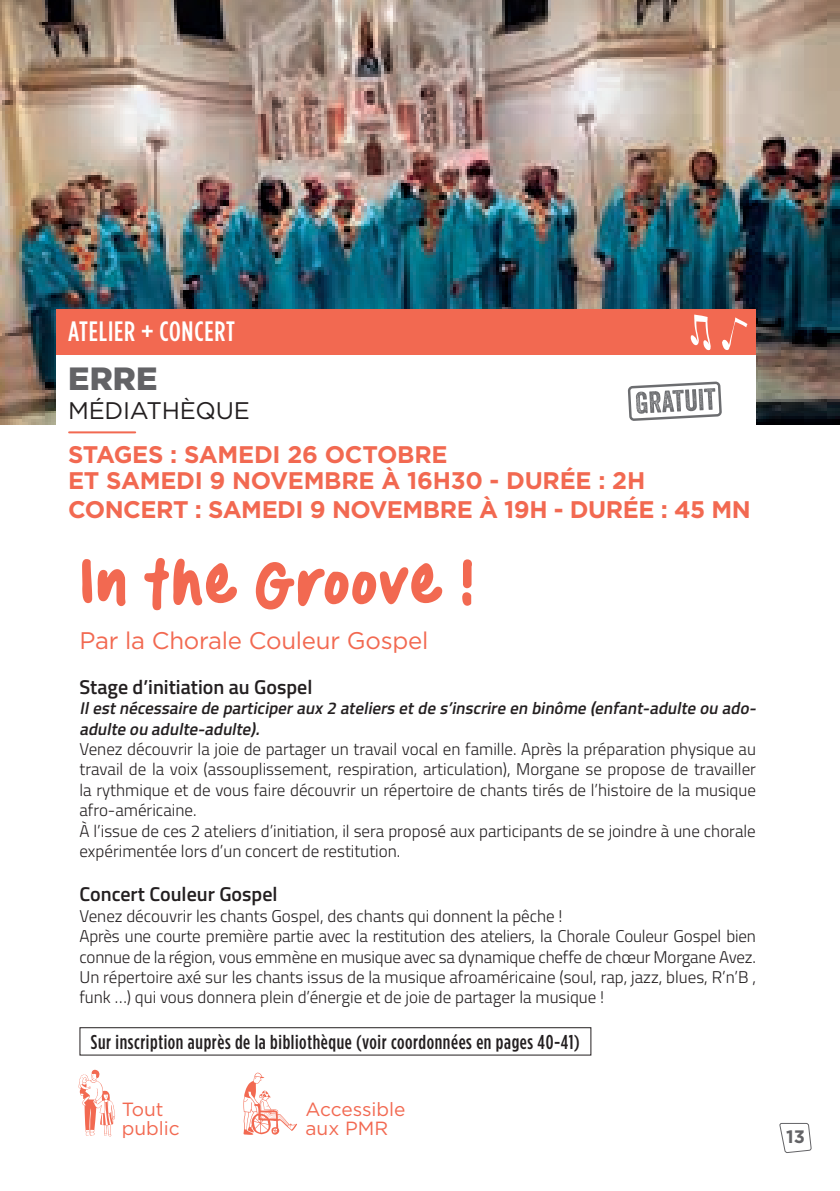
<style>
.page{position:relative;width:840px;height:1191px;background:#fff}
.page>*{position:absolute;margin:0;border:0;box-sizing:border-box;transform-origin:0 0}
.t1{font:56px "Mommy Talk";letter-spacing:.02em;color:#f26951}
.t2{font:900 32px "Gotham";color:#636366}
.t3{font:500 28px "Gotham Condensed";letter-spacing:.03em;color:#fff}
.t4{font:700 24px/26px "Gotham";letter-spacing:-.02em;color:#f26951}
.t5{font:24px "Gotham";letter-spacing:-.01em;color:#f26951}
.t6{font:24px "Gotham";letter-spacing:-.01em;color:#231f20}
.t7{font:500 20px "Gotham Condensed";letter-spacing:.03em;color:#231f20}
.t8{font:600 20px "Titillium Web";color:#231f20}
.t9{font:19px/19px "Gotham";color:#f26951}
.t10{font:700 18px "Gotham";color:#636366}
.t11{font:300 17px/20.4px "Titillium Web";color:#231f20}
.t12{font:italic 600 17px/20.4px "Titillium Web";color:#231f20}
</style>
<div class="page">
<svg style="left:779px;top:1123px;width:31px;height:30px"></svg>
<img style="left:0;top:0;width:839px;height:424px">
<div style="left:57px;top:310px;width:698px;height:45px;background:#f26951"></div>
<div style="left:57px;top:355px;width:698px;height:614px;background:#fff"></div>
<div style="left:79px;top:1027px;width:512px;height:28px;border:1px solid #231f20"></div>
<hr style="left:69px;top:431px;width:66px;height:2px;background:#f26951">
<svg style="left:690px;top:314px;width:21px;height:36px"></svg>
<svg style="left:722px;top:317px;width:25px;height:33px"></svg>
<svg style="left:78px;top:1069px;width:37px;height:67px"></svg>
<svg style="left:243px;top:1072px;width:54px;height:62px"></svg>
<svg style="left:627px;top:381px;width:94px;height:40px"></svg>
<h3 class="t3" style="left:68px;top:315px;width:168px">ATELIER + CONCERT</h3>
<h2 class="t2" style="left:68px;top:360px;width:91px">ERRE</h2>
<h3 class="t6" style="left:68px;top:395px;width:183px">MÉDIATHÈQUE</h3>
<h3 class="t4" style="left:68px;top:442px;width:578px">STAGES : SAMEDI 26 OCTOBRE<br>ET SAMEDI 9 NOVEMBRE À 16H30 - DURÉE : 2H</h3>
<h3 class="t4" style="left:68px;top:496px;width:684px">CONCERT : SAMEDI 9 NOVEMBRE À 19H - DURÉE : 45 MN</h3>
<h1 class="t1" style="left:79px;top:541px;width:397px">In the Groove !</h1>
<h3 class="t5" style="left:79px;top:625px;width:350px">Par la Chorale Couleur Gospel</h3>
<p class="t8" style="left:79px;top:671px;width:234px">Stage d’initiation au Gospel</p>
<p class="t12" style="left:79px;top:697px;width:681px">Ilestnécessaire de participeraux 2 ateliers etde s’inscrire en binôme (enfant-adulte ou ado&shy;adulte ou adulte-adulte).</p>
<p class="t11" style="left:79px;top:738px;width:677px">Venez découvrir la joie de partager un travail vocal en famille. Après la préparation physique au travail de la voix (assouplissement, respiration, articulation), Morgane se propose de travailler la rythmique et de vous faire découvrir un répertoire de chants tirés de l’histoire de la musique afro-américaine.<br>À l’issue de ces 2 ateliers d’initiation, il sera proposé aux participants de se joindre à une chorale expérimentée lors d’un concert de restitution.</p>
<p class="t8" style="left:79px;top:879px;width:199px">Concert Couleur Gospel</p>
<p class="t11" style="left:79px;top:904px;width:677px">Venez découvrir les chants Gospel, des chants qui donnent la pêche !<br>Après une courte première partie avec la restitution des ateliers, la Chorale Couleur Gospel bien connue de la région, vous emmène en musique avec sa dynamique cheffe de chœur Morgane Avez.<br>Un répertoire axé sur les chants issus de la musique afroaméricaine (soul, rap, jazz, blues, R’n’B , funk …) qui vous donnera plein d’énergie et de joie de partager la musique !</p>
<p class="t7" style="left:91px;top:1030px;width:490px">Sur inscription auprès de la bibliothèque (voir coordonnées en pages 40-41)</p>
<p class="t9" style="left:122px;top:1099px;width:60px">Tout public</p>
<p class="t9" style="left:305px;top:1099px;width:101px">Accessible aux PMR</p>
<p class="t10" style="left:785px;top:1125px;width:20px">13</p>
</div>
